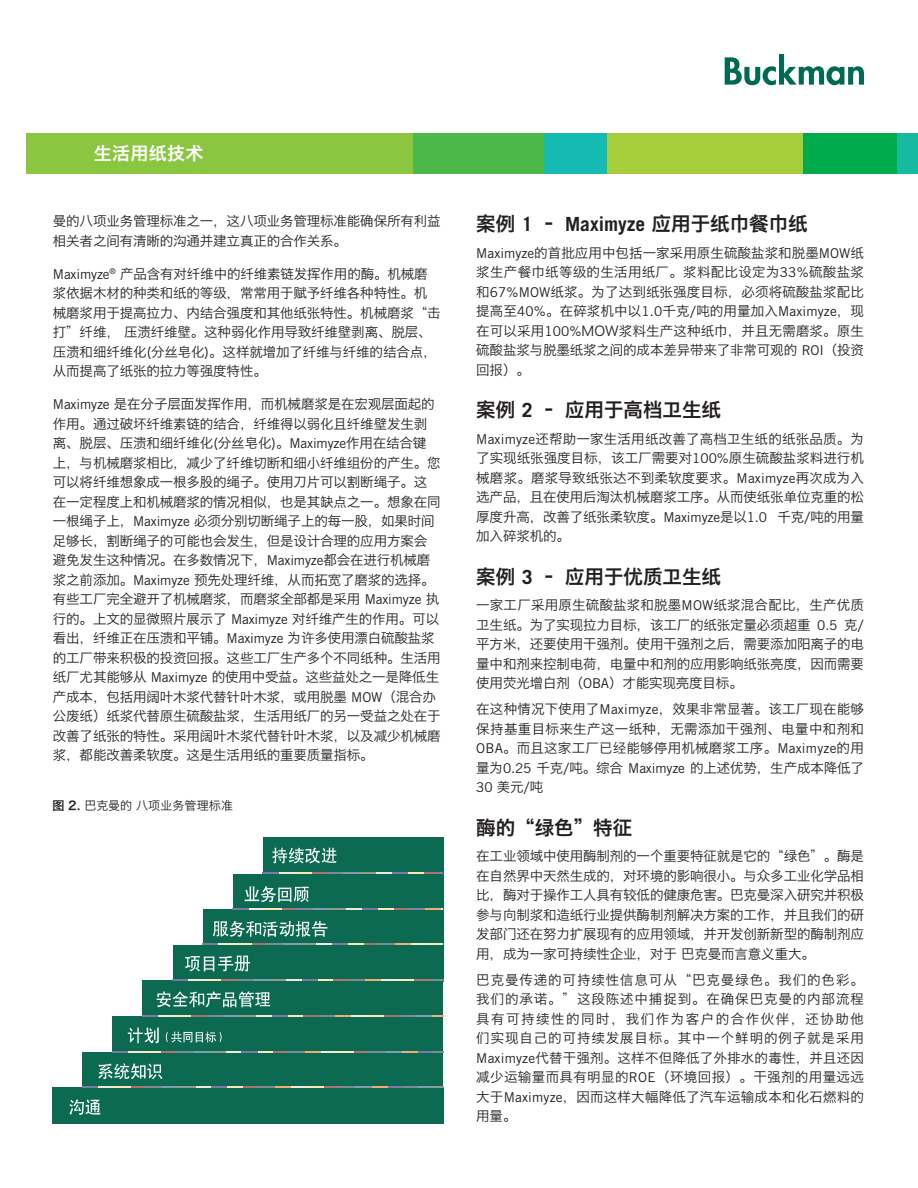
<style>
.page{position:relative;width:918px;height:1188px;background:#fff}
.page>*{position:absolute;margin:0;border:0;box-sizing:border-box;transform-origin:0 0}
.t1{font:19.5px "Hiragino Sans GB W6";color:#231f20}
.t2{font:18px "Hiragino Sans GB W6";letter-spacing:.02em;color:#fff}
.t3{font:13.5px/19.5px "Hiragino Sans GB W3";letter-spacing:-.01em;color:#231f20;text-align:justify}
.t4{font:12px "Hiragino Sans GB W3";letter-spacing:.005em;color:#231f20}
.s1{font-family:"Trade Gothic LT Std"}
.s2{font-family:"Hiragino Sans GB W6"}
.s3{font-family:"Trade Gothic LT Std";font-weight:700}
</style>
<div class="page">
<div style="left:26px;top:133px;width:387px;height:40px;background:#8bc640"></div>
<div style="left:413px;top:133px;width:131px;height:40px;background:#4cb84a"></div>
<div style="left:544px;top:133px;width:63px;height:40px;background:#15bbb3"></div>
<div style="left:897px;top:133px;width:21px;height:40px;background:#17baa1"></div>
<div style="left:607px;top:133px;width:197px;height:40px;background:#a6ce3b"></div>
<div style="left:804px;top:133px;width:93px;height:40px;background:#00ab4e"></div>
<svg style="left:725px;top:54px;width:139px;height:31px"></svg>
<div style="left:52px;top:1088px;width:391px;height:36px;background:#0c6a53"></div>
<div style="left:82px;top:1052px;width:361px;height:37px;background:#0c6a53"></div>
<div style="left:112px;top:1017px;width:331px;height:36px;background:#0c6a53"></div>
<div style="left:143px;top:981px;width:300px;height:36px;background:#0c6a53"></div>
<div style="left:173px;top:945px;width:270px;height:36px;background:#0c6a53"></div>
<div style="left:203px;top:909px;width:240px;height:37px;background:#0c6a53"></div>
<div style="left:233px;top:874px;width:210px;height:36px;background:#0c6a53"></div>
<div style="left:263px;top:838px;width:180px;height:36px;background:#0c6a53"></div>
<svg style="left:82px;top:1086px;width:361px;height:2px"></svg>
<svg style="left:112px;top:1051px;width:331px;height:1px"></svg>
<svg style="left:143px;top:1015px;width:300px;height:2px"></svg>
<svg style="left:173px;top:979px;width:270px;height:2px"></svg>
<svg style="left:203px;top:944px;width:240px;height:1px"></svg>
<svg style="left:233px;top:908px;width:210px;height:1px"></svg>
<svg style="left:263px;top:872px;width:180px;height:2px"></svg>
<svg style="left:69px;top:1099px;width:32px;height:16px"></svg>
<svg style="left:98px;top:1063px;width:65px;height:16px"></svg>
<svg style="left:157px;top:991px;width:113px;height:16px"></svg>
<svg style="left:213px;top:921px;width:114px;height:16px"></svg>
<svg style="left:128px;top:1027px;width:31px;height:16px"></svg>
<svg style="left:166px;top:1032px;width:56px;height:11px"></svg>
<svg style="left:185px;top:956px;width:65px;height:15px"></svg>
<svg style="left:245px;top:886px;width:64px;height:16px"></svg>
<svg style="left:272px;top:848px;width:65px;height:15px"></svg>
<h2 class="t2" style="left:94px;top:142px;width:111px">生活用纸技术</h2>
<p class="t3" style="left:53px;top:211px;width:389px">曼的八项业务管理标准之一，这八项业务管理标准能确保所有利益相关者之间有清晰的沟通并建立真正的合作关系。</p>
<p class="t3" style="left:53px;top:264px;width:389px;text-align:left"><span class="s1">Maximyze</span><sup>®</sup> 产品含有对纤维中的纤维素链发挥作用的酶。机械磨浆依据木材的种类和纸的等级，常常用于赋予纤维各种特性。机械磨浆用于提高拉力、内结合强度和其他纸张特性。机械磨浆“击打”纤维， 压溃纤维壁。这种弱化作用导致纤维壁剥离、脱层、压溃和细纤维化(分丝皂化)。这样就增加了纤维与纤维的结合点，从而提高了纸张的拉力等强度特性。</p>
<p class="t3" style="left:53px;top:394px;width:389px;text-align:left"><span class="s1">Maximyze</span> 是在分子层面发挥作用，而机械磨浆是在宏观层面起的作用。通过破坏纤维素链的结合，纤维得以弱化且纤维壁发生剥离、脱层、压溃和细纤维化(分丝皂化)。<span class="s1">Maximyze</span>作用在结合键上，与机械磨浆相比，减少了纤维切断和细小纤维组份的产生。您可以将纤维想象成一根多股的绳子。使用刀片可以割断绳子。这在一定程度上和机械磨浆的情况相似，也是其缺点之一。想象在同一根绳子上，<span class="s1">Maximyze</span> 必须分别切断绳子上的每一股，如果时间足够长，割断绳子的可能也会发生，但是设计合理的应用方案会避免发生这种情况。在多数情况下，<span class="s1">Maximyze</span>都会在进行机械磨浆之前添加。<span class="s1">Maximyze</span> 预先处理纤维，从而拓宽了磨浆的选择。有些工厂完全避开了机械磨浆，而磨浆全部都是采用 <span class="s1">Maximyze</span> 执行的。上文的显微照片展示了 <span class="s1">Maximyze</span> 对纤维产生的作用。可以看出，纤维正在压溃和平铺。<span class="s1">Maximyze</span> 为许多使用漂白硫酸盐浆的工厂带来积极的投资回报。这些工厂生产多个不同纸种。生活用纸厂尤其能够从 <span class="s1">Maximyze</span> 的使用中受益。这些益处之一是降低生产成本，包括用阔叶木浆代替针叶木浆，或用脱墨 <span class="s1">MOW</span>（混合办公废纸）纸浆代替原生硫酸盐浆，生活用纸厂的另一受益之处在于改善了纸张的特性。采用阔叶木浆代替针叶木浆，以及减少机械磨浆，都能改善柔软度。这是生活用纸的重要质量指标。</p>
<p class="t4" style="left:52px;top:798px;width:182px"><span class="s2">图 2.</span> 巴克曼的 八项业务管理标准</p>
<h1 class="t1" style="left:476px;top:211px;width:333px">案例 <span class="s3">1</span> – <span class="s3">Maximyze</span> 应用于纸巾餐巾纸</h1>
<p class="t3" style="left:476px;top:242px;width:389px"><span class="s1">Maximyze</span>的首批应用中包括一家采用原生硫酸盐浆和脱墨<span class="s1">MOW</span>纸浆生产餐巾纸等级的生活用纸厂。浆料配比设定为<span class="s1">33%</span>硫酸盐浆和<span class="s1">67%MOW</span>纸浆。为了达到纸张强度目标，必须将硫酸盐浆配比提高至<span class="s1">40%</span>。在碎浆机中以<span class="s1">1.0</span>千克/吨的用量加入<span class="s1">Maximyze</span>，现在可以采用<span class="s1">100%</span>MOW浆料生产这种纸巾，并且无需磨浆。原生硫酸盐浆与脱墨纸浆之间的成本差异带来了非常可观的 <span class="s1">ROI</span>（投资回报）。</p>
<h1 class="t1" style="left:476px;top:397px;width:246px">案例 <span class="s3">2</span> – 应用于高档卫生纸</h1>
<p class="t3" style="left:476px;top:428px;width:389px"><span class="s1">Maximyze</span>还帮助一家生活用纸改善了高档卫生纸的纸张品质。为了实现纸张强度目标，该工厂需要对<span class="s1">100%</span>原生硫酸盐浆料进行机械磨浆。磨浆导致纸张达不到柔软度要求。<span class="s1">Maximyze</span>再次成为入选产品，且在使用后淘汰机械磨浆工序。从而使纸张单位克重的松厚度升高，改善了纸张柔软度。<span class="s1">Maximyze</span>是以<span class="s1">1.0</span> 千克/吨的用量加入碎浆机的。</p>
<h1 class="t1" style="left:476px;top:564px;width:246px">案例 <span class="s3">3</span> – 应用于优质卫生纸</h1>
<p class="t3" style="left:476px;top:595px;width:389px">一家工厂采用原生硫酸盐浆和脱墨<span class="s1">MOW</span>纸浆混合配比，生产优质卫生纸。为了实现拉力目标，该工厂的纸张定量必须超重 <span class="s1">0.5</span> 克/平方米，还要使用干强剂。使用干强剂之后，需要添加阳离子的电量中和剂来控制电荷，电量中和剂的应用影响纸张亮度，因而需要使用荧光增白剂（<span class="s1">OBA</span>）才能实现亮度目标。</p>
<p class="t3" style="left:476px;top:699px;width:389px">在这种情况下使用了<span class="s1">Maximyze</span>，效果非常显著。该工厂现在能够保持基重目标来生产这一纸种，无需添加干强剂、电量中和剂和<span class="s1">OBA</span>。而且这家工厂已经能够停用机械磨浆工序。<span class="s1">Maximyze</span>的用量为<span class="s1">0.25</span> 千克/吨。综合 <span class="s1">Maximyze</span> 的上述优势，生产成本降低了<span class="s1">30</span> 美元/吨</p>
<h1 class="t1" style="left:476px;top:815px;width:157px">酶的“绿色”特征</h1>
<p class="t3" style="left:476px;top:846px;width:389px">在工业领域中使用酶制剂的一个重要特征就是它的“绿色”。酶是在自然界中天然生成的，对环境的影响很小。与众多工业化学品相比，酶对于操作工人具有较低的健康危害。巴克曼深入研究并积极参与向制浆和造纸行业提供酶制剂解决方案的工作，并且我们的研发部门还在努力扩展现有的应用领域，并开发创新新型的酶制剂应用，成为一家可持续性企业，对于 巴克曼而言意义重大。</p>
<p class="t3" style="left:476px;top:970px;width:389px">巴克曼传递的可持续性信息可从“巴克曼绿色。我们的色彩。我们的承诺。”这段陈述中捕捉到。在确保巴克曼的内部流程具有可持续性的同时，我们作为客户的合作伙伴，还协助他们实现自己的可持续发展目标。其中一个鲜明的例子就是采用<span class="s1">Maximyze</span>代替干强剂。这样不但降低了外排水的毒性，并且还因减少运输量而具有明显的<span class="s1">ROE</span>（环境回报）。干强剂的用量远远大于<span class="s1">Maximyze</span>，因而这样大幅降低了汽车运输成本和化石燃料的用量。</p>
</div>
